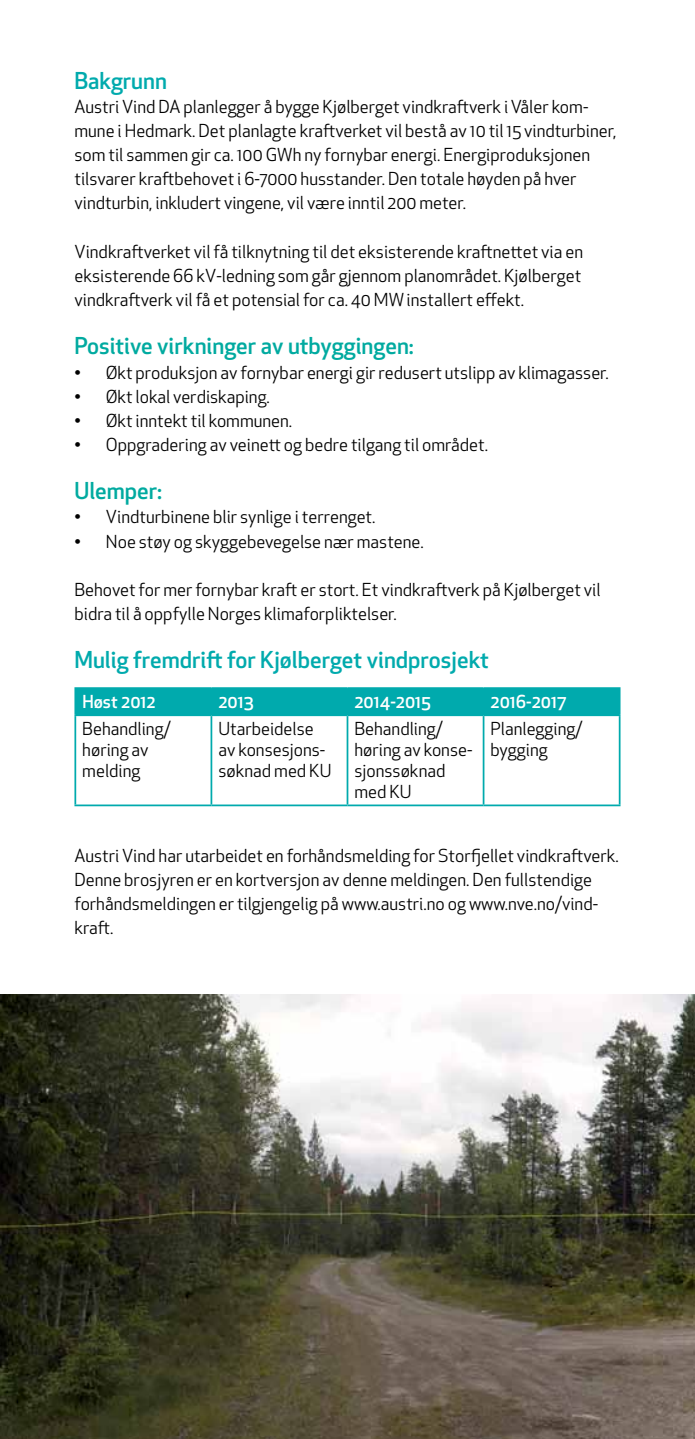
<style>
.page{position:relative;width:695px;height:1439px;background:#fff}
.page>*{position:absolute;margin:0;border:0;box-sizing:border-box;transform-origin:0 0}
.t1{font:500 22.75px "Apex New";color:#00aaad}
.t2{font:500 22.75px "Apex New";color:#00aaa0}
.t3{font:17.5px/24.2px "Apex New";color:#000}
.t4{font:500 17.5px "Apex New";color:#fff}
</style>
<div class="page">
<div style="left:76px;top:689px;width:542px;height:25px;background:#00aaad"></div>
<hr style="left:74px;top:687px;width:137px;height:2px;background:#00aaad">
<hr style="left:74px;top:689px;width:2px;height:25px;background:#00aaad">
<hr style="left:211px;top:687px;width:136px;height:2px;background:#00aaad">
<hr style="left:210px;top:689px;width:2px;height:25px;background:#00aaad">
<hr style="left:347px;top:687px;width:136px;height:2px;background:#00aaad">
<hr style="left:346px;top:689px;width:2px;height:25px;background:#00aaad">
<hr style="left:483px;top:687px;width:137px;height:2px;background:#00aaad">
<hr style="left:482px;top:689px;width:2px;height:25px;background:#00aaad">
<hr style="left:618px;top:689px;width:2px;height:25px;background:#00aaad">
<hr style="left:74px;top:714px;width:137px;height:2px;background:#00aaad">
<hr style="left:74px;top:716px;width:2px;height:88px;background:#00aaad">
<hr style="left:211px;top:714px;width:136px;height:2px;background:#00aaad">
<hr style="left:210px;top:716px;width:2px;height:88px;background:#00aaad">
<hr style="left:347px;top:714px;width:136px;height:2px;background:#00aaad">
<hr style="left:346px;top:716px;width:2px;height:88px;background:#00aaad">
<hr style="left:483px;top:714px;width:137px;height:2px;background:#00aaad">
<hr style="left:482px;top:716px;width:2px;height:88px;background:#00aaad">
<hr style="left:618px;top:716px;width:2px;height:88px;background:#00aaad">
<hr style="left:74px;top:804px;width:137px;height:2px;background:#00aaad">
<hr style="left:211px;top:804px;width:136px;height:2px;background:#00aaad">
<hr style="left:347px;top:804px;width:136px;height:2px;background:#00aaad">
<hr style="left:483px;top:804px;width:137px;height:2px;background:#00aaad">
<img style="left:0;top:995px;width:694px;height:444px">
<h1 class="t1" style="left:74px;top:65px;width:94px">Bakgrunn</h1>
<p class="t3" style="left:74px;top:94px;width:543px">Austri Vind DA planlegger å bygge Kjølberget vindkraftverk i Våler kom&shy;mune i Hedmark. Det planlagte kraftverket vil bestå av 10 til 15 vindturbiner, som til sammen gir ca. 100 GWh ny fornybar energi. Energiproduksjonen tilsvarer kraftbehovet i 6-7000 husstander. Den totale høyden på hver vindturbin, inkludert vingene, vil være inntil 200 meter.</p>
<p class="t3" style="left:74px;top:239px;width:510px;text-align:justify">Vindkraftverket vil få tilknytning til det eksisterende kraftnettet via en eksisterende 66 kV-ledning som går gjennom planområdet. Kjølberget vindkraftverk vil få et potensial for ca. 40 MW installert effekt.</p>
<h1 class="t2" style="left:74px;top:331px;width:341px">Positive virkninger av utbyggingen:</h1>
<p class="t3" style="left:74px;top:360px;width:536px">• Økt produksjon av fornybar energi gir redusert utslipp av klimagasser.</p>
<p class="t3" style="left:74px;top:384px;width:197px">• Økt lokal verdiskaping.</p>
<p class="t3" style="left:74px;top:408px;width:219px">• Økt inntekt til kommunen.</p>
<p class="t3" style="left:74px;top:432px;width:415px">• Oppgradering av veinett og bedre tilgang til området.</p>
<h1 class="t2" style="left:74px;top:476px;width:89px">Ulemper:</h1>
<p class="t3" style="left:74px;top:505px;width:302px">• Vindturbinene blir synlige i terrenget.</p>
<p class="t3" style="left:74px;top:529px;width:351px">• Noe støy og skyggebevegelse nær mastene.</p>
<p class="t3" style="left:74px;top:577px;width:527px">Behovet for mer fornybar kraft er stort. Et vindkraftverk på Kjølberget vil bidra til å oppfylle Norges klimaforpliktelser.</p>
<h1 class="t1" style="left:74px;top:645px;width:416px">Mulig fremdrift for Kjølberget vindprosjekt</h1>
<p class="t4" style="left:82px;top:690px;width:75px">Høst 2012</p>
<p class="t4" style="left:218px;top:690px;width:37px">2013</p>
<p class="t4" style="left:354px;top:690px;width:78px">2014-2015</p>
<p class="t4" style="left:490px;top:690px;width:78px">2016-2017</p>
<p class="t3" style="left:82px;top:718px;width:90px;line-height:21px">Behandling/ høring av melding</p>
<p class="t3" style="left:218px;top:718px;width:114px;line-height:21px">Utarbeidelse av konsesjons&shy;søknad med KU</p>
<p class="t3" style="left:354px;top:718px;width:119px;line-height:21px">Behandling/ høring av konse&shy;sjonssøknad med KU</p>
<p class="t3" style="left:490px;top:718px;width:93px;line-height:21px">Planlegging/ bygging</p>
<p class="t3" style="left:74px;top:843px;width:545px">Austri Vind har utarbeidet en forhåndsmelding for Storfjellet vindkraftverk.<br>Denne brosjyren er en kortversjon av denne meldingen. Den fullstendige forhåndsmeldingen er tilgjengelig på www.austri.no og www.nve.no/vind&shy;kraft.</p>
</div>
